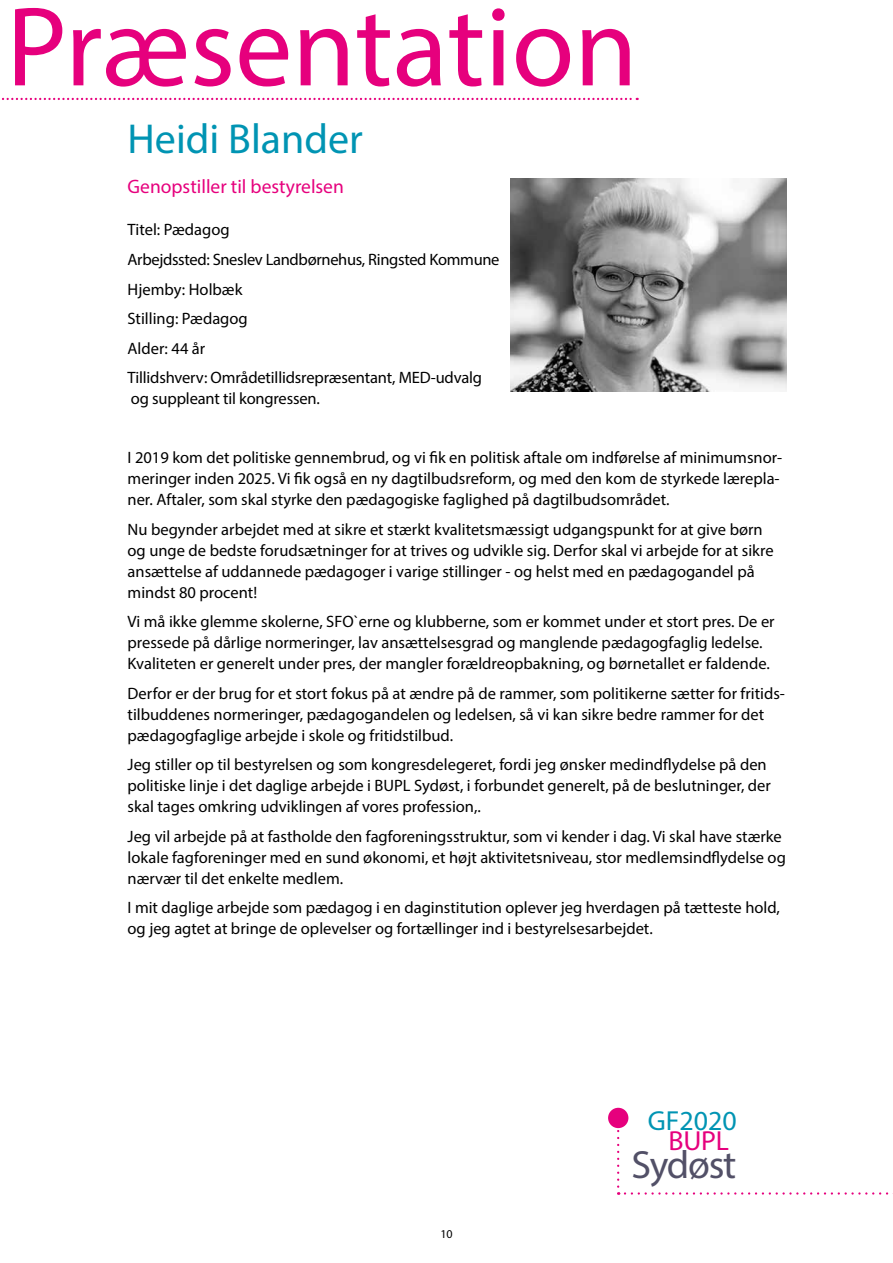
<style>
.page{position:relative;width:893px;height:1263px;background:#fff}
.page>*{position:absolute;margin:0;border:0;box-sizing:border-box;transform-origin:0 0}
.t1{font:114px "Myriad Pro";color:#e6007d}
.t2{font:42px "Myriad Pro";color:#0094b3}
.t3{font:39.45px "Myriad Pro";letter-spacing:-.03em;color:#525067}
.t4{font:27.6px "Myriad Pro";color:#0094b3}
.t5{font:27.6px "Myriad Pro";color:#e6007d}
.t6{font:19.5px "Myriad Pro";color:#e6007d}
.t7{font:16.5px/21px "Myriad Pro";color:#000}
.t8{font:12px "Myriad Pro";color:#000}
</style>
<div class="page">
<svg style="left:2px;top:98px;width:636px;height:2px"></svg>
<svg style="left:625px;top:1192px;width:268px;height:2px"></svg>
<div style="left:608px;top:1108px;width:20px;height:20px;background:#e6007d;border-radius:50%"></div>
<svg style="left:617px;top:1128px;width:2px;height:66px"></svg>
<img style="left:510px;top:179px;width:277px;height:212px">
<h1 class="t1" style="left:6px;top:-23px;width:633px">Præsentation</h1>
<h2 class="t2" style="left:128px;top:113px;width:237px">Heidi Blander</h2>
<p class="t6" style="left:128px;top:175px;width:218px">Genopstiller til bestyrelsen</p>
<p class="t7" style="left:128px;top:215px;width:373px;line-height:29.5px">Titel: Pædagog<br>Arbejdssted: Sneslev Landbørnehus, Ringsted Kommune<br>Hjemby: Holbæk<br>Stilling: Pædagog<br>Alder: 44 år<br>Tillidshverv: Områdetillidsrepræsentant, MED-udvalg</p>
<p class="t7" style="left:131px;top:388px;width:191px">og suppleant til kongressen.</p>
<p class="t7" style="left:128px;top:447px;width:656px">I 2019 kom det politiske gennembrud, og vi fik en politisk aftale om indførelse af minimumsnor&shy;meringer inden 2025. Vi fik også en ny dagtilbudsreform, og med den kom de styrkede lærepla&shy;ner. Aftaler, som skal styrke den pædagogiske faglighed på dagtilbudsområdet.</p>
<p class="t7" style="left:128px;top:518px;width:648px">Nu begynder arbejdet med at sikre et stærkt kvalitetsmæssigt udgangspunkt for at give børn og unge de bedste forudsætninger for at trives og udvikle sig. Derfor skal vi arbejde for at sikre ansættelse af uddannede pædagoger i varige stillinger - og helst med en pædagogandel på mindst 80 procent!</p>
<p class="t7" style="left:128px;top:611px;width:649px">Vi må ikke glemme skolerne, SFO`erne og klubberne, som er kommet under et stort pres. De er pressede på dårlige normeringer, lav ansættelsesgrad og manglende pædagogfaglig ledelse.<br>Kvaliteten er generelt under pres, der mangler forældreopbakning, og børnetallet er faldende.</p>
<p class="t7" style="left:128px;top:682px;width:659px">Derfor er der brug for et stort fokus på at ændre på de rammer, som politikerne sætter for fritids&shy;tilbuddenes normeringer, pædagogandelen og ledelsen, så vi kan sikre bedre rammer for det pædagogfaglige arbejde i skole og fritidstilbud.</p>
<p class="t7" style="left:128px;top:754px;width:645px">Jeg stiller op til bestyrelsen og som kongresdelegeret, fordi jeg ønsker medindflydelse på den politiske linje i det daglige arbejde i BUPL Sydøst, i forbundet generelt, på de beslutninger, der skal tages omkring udviklingen af vores profession,.</p>
<p class="t7" style="left:128px;top:825px;width:660px">Jeg vil arbejde på at fastholde den fagforeningsstruktur, som vi kender i dag. Vi skal have stærke lokale fagforeninger med en sund økonomi, et højt aktivitetsniveau, stor medlemsindflydelse og nærvær til det enkelte medlem.</p>
<p class="t7" style="left:128px;top:897px;width:654px">I mit daglige arbejde som pædagog i en daginstitution oplever jeg hverdagen på tætteste hold, og jeg agtet at bringe de oplevelser og fortællinger ind i bestyrelsesarbejdet.</p>
<p class="t8" style="left:440px;top:1226px;width:14px">10</p>
<h3 class="t4" style="left:648px;top:1104px;width:90px">GF2020</h3>
<h3 class="t5" style="left:669px;top:1123px;width:62px">BUPL</h3>
<h3 class="t3" style="left:632px;top:1140px;width:106px">Sydøst</h3>
</div>
